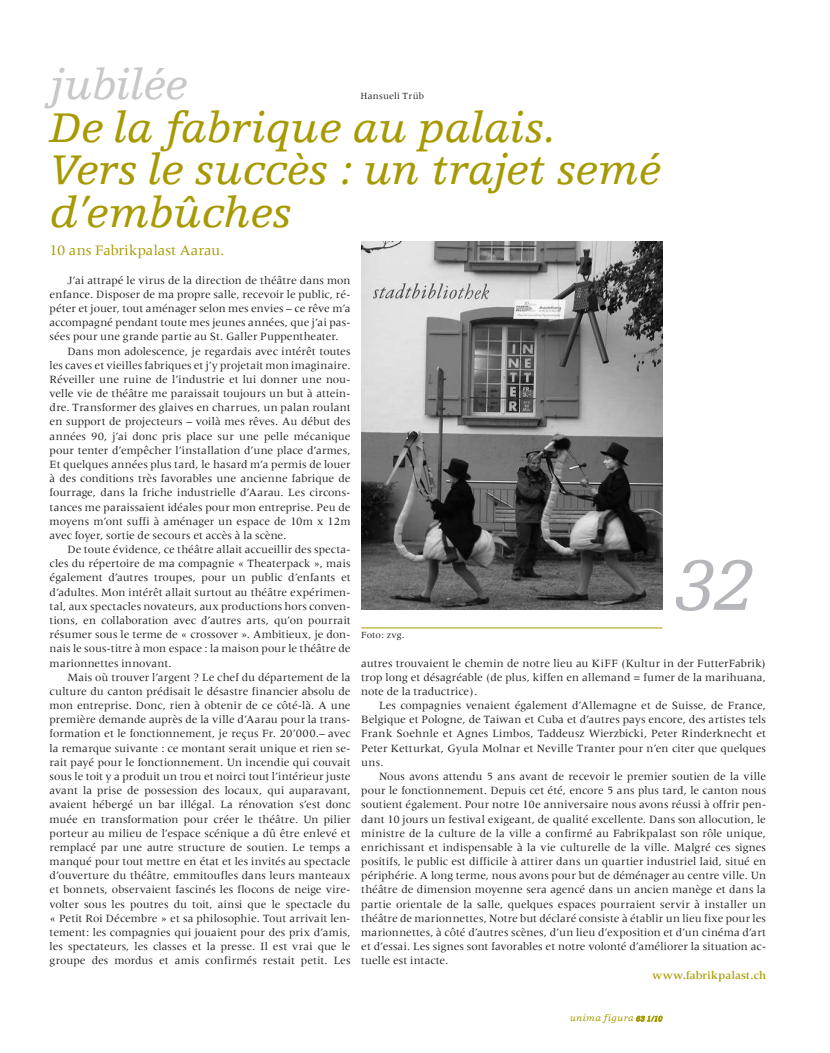
<style>
.page{position:relative;width:830px;height:1053px;background:#fff}
.page>*{position:absolute;margin:0;border:0;box-sizing:border-box;transform-origin:0 0}
.t1{font:italic 75px "Egyptienne F";color:#b6b7bb}
.t2{font:italic 43.75px/42.5px "Egyptienne F";letter-spacing:-.005em;color:#a79901}
.t3{font:italic 43.75px "Egyptienne F";letter-spacing:-.005em;color:#c7c8ca}
.t4{font:15px "Meridien";color:#a79901}
.t5{font:11.5px/14.1px "Meridien";letter-spacing:.005em;color:#231f20;text-align:justify}
.t6{font:500 11.5px "Meridien";letter-spacing:.015em;color:#a79901}
.t7{font:9.75px "Meridien";letter-spacing:.02em;color:#231f20}
.t8{font:italic 9.5px "Egyptienne F";letter-spacing:.03em;color:#a79901}
.s1{font-size:7.5px}
</style>
<div class="page">
<svg style="left:636px;top:1015px;width:26px;height:6px"></svg>
<img style="left:361px;top:241px;width:300px;height:368px">
<hr style="left:361px;top:627px;width:301px;height:1px;background:#a79901">
<h2 class="t3" style="left:50px;top:61px;width:139px">jubilée</h2>
<h2 class="t2" style="left:50px;top:107px;width:612px">De la fabrique au palais.<br>Vers le succès : un trajet semé d’embûches</h2>
<p class="t7" style="left:360px;top:91px;width:65px">Hansueli Trüb</p>
<h3 class="t4" style="left:50px;top:242px;width:176px">10 ans Fabrikpalast Aarau.</h3>
<p class="t5" style="left:50px;top:273px;width:302px;text-indent:18px">J’ai attrapé le virus de la direction de théâtre dans mon enfance. Disposer de ma propre salle, recevoir le public, ré&shy;péter et jouer, tout aménager selon mes envies – ce rêve m’a accompagné pendant toute mes jeunes années, que j’ai pas&shy;sées pour une grande partie au St. Galler Puppentheater.</p>
<p class="t5" style="left:50px;top:344px;width:302px;text-indent:18px">Dans mon adolescence, je regardais avec intérêt toutes les caves et vieilles fabriques et j’y projetait mon imaginaire.<br>Réveiller une ruine de l’industrie et lui donner une nou&shy;velle vie de théâtre me paraissait toujours un but à attein&shy;dre. Transformer des glaives en charrues, un palan roulant en support de projecteurs – voilà mes rêves. Au début des années 90, j’ai donc pris place sur une pelle mécanique pour tenter d’empêcher l’installation d’une place d’armes, Et quelques années plus tard, le hasard m’a permis de louer à des conditions très favorables une ancienne fabrique de fourrage, dans la friche industrielle d’Aarau. Les circons&shy;tances me paraissaient idéales pour mon entreprise. Peu de moyens m’ont suffi à aménager un espace de 10m x 12m avec foyer, sortie de secours et accès à la scène.</p>
<p class="t5" style="left:50px;top:542px;width:302px;text-indent:18px">De toute évidence, ce théâtre allait accueillir des specta&shy;cles du répertoire de ma compagnie « Theaterpack », mais également d’autres troupes, pour un public d’enfants et d’adultes. Mon intérêt allait surtout au théâtre expérimen&shy;tal, aux spectacles novateurs, aux productions hors conven&shy;tions, en collaboration avec d’autres arts, qu’on pourrait résumer sous le terme de « crossover ». Ambitieux, je don&shy;nais le sous-titre à mon espace : la maison pour le théâtre de marionnettes innovant.</p>
<p class="t5" style="left:50px;top:670px;width:302px;text-indent:18px">Mais où trouver l’argent ? Le chef du département de la culture du canton prédisait le désastre financier absolu de mon entreprise. Donc, rien à obtenir de ce côté-là. A une première demande auprès de la ville d’Aarau pour la trans&shy;formation et le fonctionnement, je reçus Fr. 20’000.– avec la remarque suivante : ce montant serait unique et rien se&shy;rait payé pour le fonctionnement. Un incendie qui couvait sous le toit y a produit un trou et noirci tout l’intérieur juste avant la prise de possession des locaux, qui auparavant, avaient hébergé un bar illégal. La rénovation s’est donc muée en transformation pour créer le théâtre. Un pilier porteur au milieu de l’espace scénique a dû être enlevé et remplacé par une autre structure de soutien. Le temps a manqué pour tout mettre en état et les invités au spectacle d’ouverture du théâtre, emmitoufles dans leurs manteaux et bonnets, observaient fascinés les flocons de neige vire&shy;volter sous les poutres du toit, ainsi que le spectacle du « Petit Roi Décembre » et sa philosophie. Tout arrivait len&shy;tement: les compagnies qui jouaient pour des prix d’amis, les spectateurs, les classes et la presse. Il est vrai que le groupe des mordus et amis confirmés restait petit. Les</p>
<p class="t7" style="left:361px;top:629px;width:45px">Foto: zvg.</p>
<h1 class="t1" style="left:672px;top:544px;width:83px">32</h1>
<p class="t5" style="left:361px;top:655px;width:406px">autres trouvaient le chemin de notre lieu au KiFF (Kultur in der FutterFabrik) trop long et désagréable (de plus, kiffen en allemand = fumer de la marihuana, note de la traductrice).</p>
<p class="t5" style="left:361px;top:698px;width:406px;text-indent:18px">Les compagnies venaient également d’Allemagne et de Suisse, de France, Belgique et Pologne, de Taiwan et Cuba et d’autres pays encore, des artistes tels Frank Soehnle et Agnes Limbos, Taddeusz Wierzbicki, Peter Rinderknecht et Peter Ketturkat, Gyula Molnar et Neville Tranter pour n’en citer que quelques uns.</p>
<p class="t5" style="left:361px;top:769px;width:406px;text-indent:18px">Nous avons attendu 5 ans avant de recevoir le premier soutien de la ville pour le fonctionnement. Depuis cet été, encore 5 ans plus tard, le canton nous soutient également. Pour notre 10e anniversaire nous avons réussi à offrir pen&shy;dant 10 jours un festival exigeant, de qualité excellente. Dans son allocution, le ministre de la culture de la ville a confirmé au Fabrikpalast son rôle unique, enrichissant et indispensable à la vie culturelle de la ville. Malgré ces signes positifs, le public est difficile à attirer dans un quartier industriel laid, situé en périphérie. A long terme, nous avons pour but de déménager au centre ville. Un théâtre de dimension moyenne sera agencé dans un ancien manège et dans la partie orientale de la salle, quelques espaces pourraient servir à installer un théâtre de marionnettes, Notre but déclaré consiste à établir un lieu fixe pour les marionnettes, à côté d’autres scènes, d’un lieu d’exposition et d’un cinéma d’art et d’essai. Les signes sont favorables et notre volonté d’améliorer la situation ac&shy;tuelle est intacte.</p>
<p class="t6" style="left:652px;top:968px;width:115px">www.fabrikpalast.ch</p>
<p class="t8" style="left:569px;top:1012px;width:94px">unima figura <span class="s1">63 1/10</span></p>
</div>
